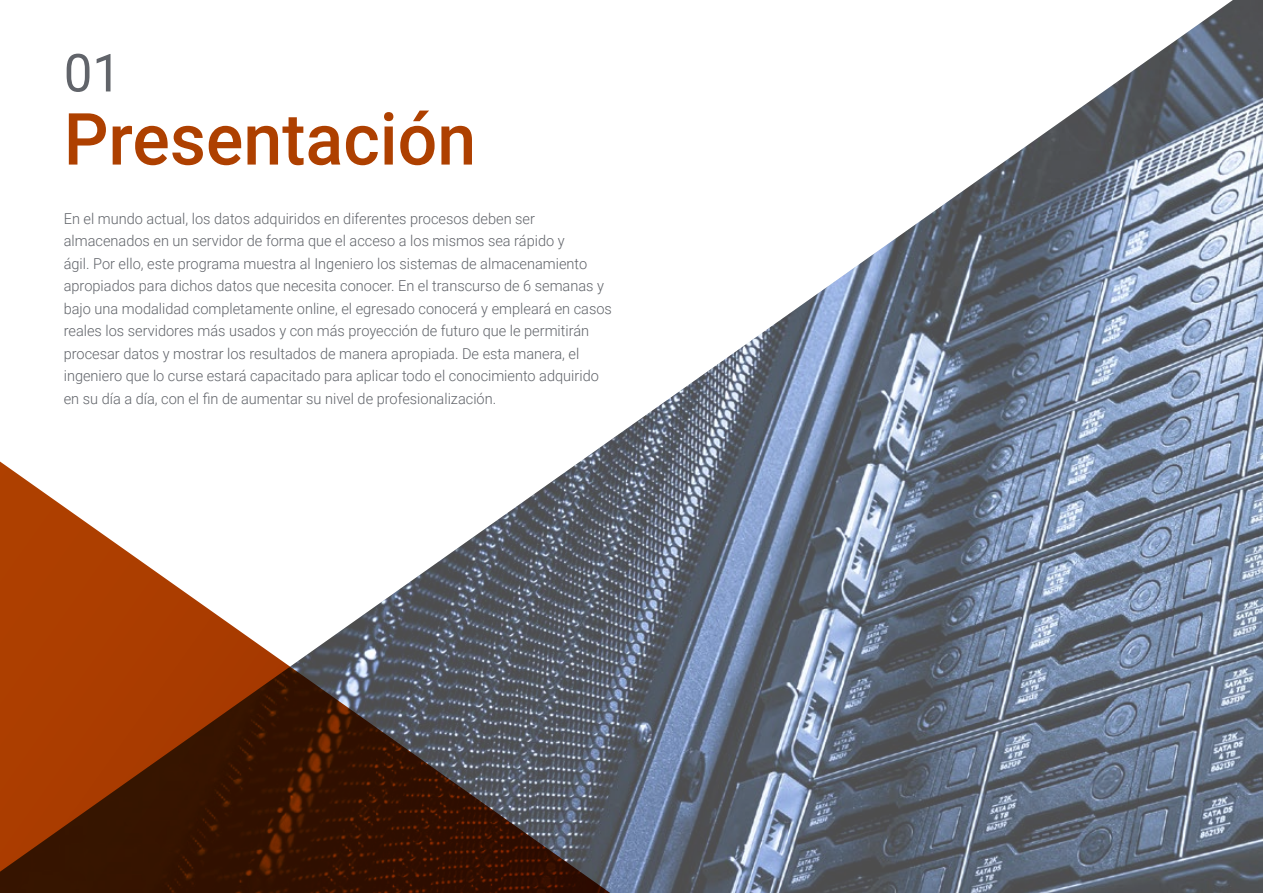
<style>
.page{position:relative;width:1263px;height:893px;background:#fff}
.page>*{position:absolute;margin:0;border:0;box-sizing:border-box;transform-origin:0 0}
.t1{font:500 72px "Roboto";color:#ae4000}
.t2{font:52.5px "Roboto";color:#61646a}
.t3{font:300 15px/22.5px "Roboto";color:#61646a}
</style>
<div class="page">
<img style="left:602px;top:0;width:661px;height:893px">
<svg style="left:0;top:446px;width:640px;height:447px"></svg>
<h2 class="t2" style="left:64px;top:36px;width:59px">01</h2>
<h1 class="t1" style="left:64px;top:89px;width:414px">Presentación</h1>
<p class="t3" style="left:64px;top:207px;width:550px">En el mundo actual, los datos adquiridos en diferentes procesos deben ser almacenados en un servidor de forma que el acceso a los mismos sea rápido y<br>ágil. Por ello, este programa muestra al Ingeniero los sistemas de almacenamiento apropiados para dichos datos que necesita conocer. En el transcurso de 6 semanas y bajo una modalidad completamente online, el egresado conocerá y empleará en casos reales los servidores más usados y con más proyección de futuro que le permitirán procesar datos y mostrar los resultados de manera apropiada. De esta manera, el ingeniero que lo curse estará capacitado para aplicar todo el conocimiento adquirido en su día a día, con el fin de aumentar su nivel de profesionalización.</p>
</div>
